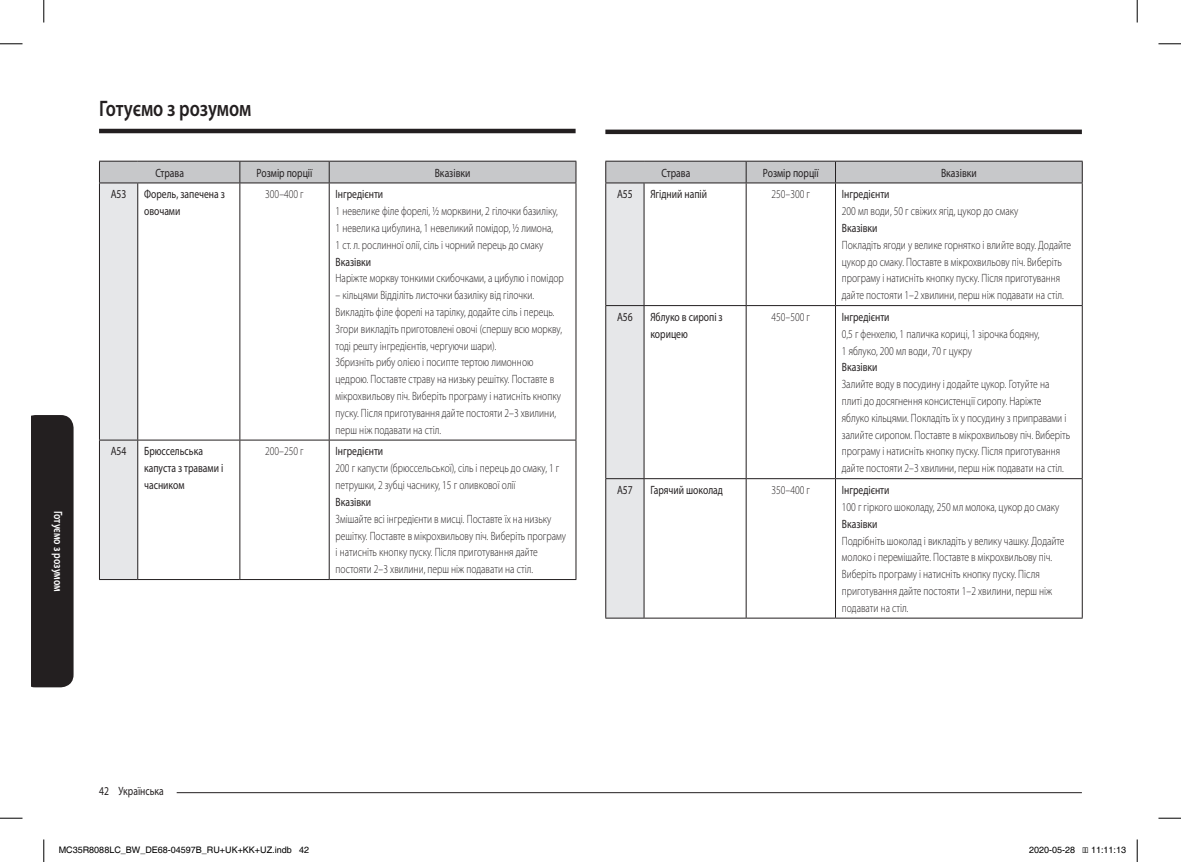
<style>
.page{position:relative;width:1181px;height:862px;background:#fff}
.page>*{position:absolute;margin:0;border:0;box-sizing:border-box;transform-origin:0 0}
.t1{font:600 22.5px "Myriad Pro";letter-spacing:-.005em;color:#231f20;scale:.8 1}
.t2{font:300 12px/16.8px "Myriad Pro";color:#231f20;scale:.8 1}
.t3{font:12px/16.8px "Myriad Pro";color:#231f20;scale:.8 1}
.t4{font:600 12px "Myriad Pro";letter-spacing:-.005em;color:#fff;scale:.8 1}
.t5{font:9px "Helvetica";color:#000}
</style>
<div class="page">
<hr style="left:146px;top:792px;width:935px;height:1px;background:#231f20">
<div style="left:99px;top:782px;width:78px;height:15px;background:#fff"></div>
<div style="left:31px;top:415px;width:43px;height:272px;background:#231f20"></div>
<hr style="left:99px;top:129px;width:476px;height:4px;background:#231f20">
<div style="left:605px;top:129px;width:476px;height:5px;background:#231f20"></div>
<svg style="left:605px;top:161px;width:477px;height:456px"></svg>
<hr style="left:605px;top:182px;width:39px;height:1px;background:#231f20">
<hr style="left:605px;top:183px;width:1px;height:122px;background:#231f20">
<hr style="left:644px;top:182px;width:102px;height:1px;background:#231f20">
<hr style="left:643px;top:183px;width:1px;height:122px;background:#231f20">
<hr style="left:746px;top:182px;width:89px;height:1px;background:#231f20">
<hr style="left:745px;top:183px;width:1px;height:122px;background:#231f20">
<hr style="left:835px;top:182px;width:247px;height:1px;background:#231f20">
<hr style="left:835px;top:183px;width:1px;height:122px;background:#231f20">
<hr style="left:1081px;top:183px;width:1px;height:122px;background:#231f20">
<hr style="left:605px;top:305px;width:39px;height:1px;background:#231f20">
<hr style="left:605px;top:306px;width:1px;height:172px;background:#231f20">
<hr style="left:644px;top:305px;width:102px;height:1px;background:#231f20">
<hr style="left:643px;top:306px;width:1px;height:172px;background:#231f20">
<hr style="left:746px;top:305px;width:89px;height:1px;background:#231f20">
<hr style="left:745px;top:306px;width:1px;height:172px;background:#231f20">
<hr style="left:835px;top:305px;width:247px;height:1px;background:#231f20">
<hr style="left:835px;top:306px;width:1px;height:172px;background:#231f20">
<hr style="left:1081px;top:306px;width:1px;height:172px;background:#231f20">
<hr style="left:605px;top:478px;width:39px;height:1px;background:#231f20">
<hr style="left:605px;top:479px;width:1px;height:138px;background:#231f20">
<hr style="left:644px;top:478px;width:102px;height:1px;background:#231f20">
<hr style="left:643px;top:479px;width:1px;height:138px;background:#231f20">
<hr style="left:746px;top:478px;width:89px;height:1px;background:#231f20">
<hr style="left:745px;top:479px;width:1px;height:138px;background:#231f20">
<hr style="left:835px;top:478px;width:247px;height:1px;background:#231f20">
<hr style="left:835px;top:479px;width:1px;height:138px;background:#231f20">
<hr style="left:1081px;top:479px;width:1px;height:138px;background:#231f20">
<hr style="left:605px;top:617px;width:39px;height:1px;background:#231f20">
<hr style="left:644px;top:617px;width:102px;height:1px;background:#231f20">
<hr style="left:746px;top:617px;width:89px;height:1px;background:#231f20">
<hr style="left:835px;top:617px;width:247px;height:1px;background:#231f20">
<svg style="left:99px;top:161px;width:477px;height:418px"></svg>
<hr style="left:99px;top:182px;width:39px;height:1px;background:#231f20">
<hr style="left:99px;top:183px;width:1px;height:256px;background:#231f20">
<hr style="left:138px;top:182px;width:102px;height:1px;background:#231f20">
<hr style="left:137px;top:183px;width:1px;height:256px;background:#231f20">
<hr style="left:240px;top:182px;width:89px;height:1px;background:#231f20">
<hr style="left:239px;top:183px;width:1px;height:256px;background:#231f20">
<hr style="left:329px;top:182px;width:247px;height:1px;background:#231f20">
<hr style="left:329px;top:183px;width:1px;height:256px;background:#231f20">
<hr style="left:575px;top:183px;width:1px;height:256px;background:#231f20">
<hr style="left:99px;top:439px;width:39px;height:1px;background:#231f20">
<hr style="left:99px;top:440px;width:1px;height:139px;background:#231f20">
<hr style="left:138px;top:439px;width:102px;height:1px;background:#231f20">
<hr style="left:137px;top:440px;width:1px;height:139px;background:#231f20">
<hr style="left:240px;top:439px;width:89px;height:1px;background:#231f20">
<hr style="left:239px;top:440px;width:1px;height:139px;background:#231f20">
<hr style="left:329px;top:439px;width:247px;height:1px;background:#231f20">
<hr style="left:329px;top:440px;width:1px;height:139px;background:#231f20">
<hr style="left:575px;top:440px;width:1px;height:139px;background:#231f20">
<hr style="left:99px;top:579px;width:39px;height:1px;background:#231f20">
<hr style="left:138px;top:579px;width:102px;height:1px;background:#231f20">
<hr style="left:240px;top:579px;width:89px;height:1px;background:#231f20">
<hr style="left:329px;top:579px;width:247px;height:1px;background:#231f20">
<svg style="left:0;top:44px;width:22px;height:1px"></svg>
<svg style="left:1158px;top:44px;width:22px;height:1px"></svg>
<svg style="left:0;top:817px;width:22px;height:1px"></svg>
<svg style="left:1158px;top:817px;width:22px;height:1px"></svg>
<svg style="left:44px;top:0;width:1px;height:23px"></svg>
<svg style="left:44px;top:839px;width:1px;height:22px"></svg>
<svg style="left:1136px;top:0;width:1px;height:23px"></svg>
<svg style="left:1136px;top:839px;width:1px;height:22px"></svg>
<p class="t4" style="left:66px;top:510px;width:103px;rotate:90deg">Готуємо з розумом</p>
<h1 class="t1" style="left:99px;top:94px;width:192px">Готуємо з розумом</h1>
<p class="t3" style="left:155px;top:164px;width:37px">Страва</p>
<p class="t3" style="left:256px;top:164px;width:71px">Розмір порції</p>
<p class="t3" style="left:435px;top:164px;width:46px">Вказівки</p>
<p class="t3" style="left:111px;top:186px;width:21px">A53</p>
<p class="t3" style="left:144px;top:186px;width:102px">Форель, запечена з овочами</p>
<p class="t2" style="left:265px;top:186px;width:50px">300–400 г</p>
<p class="t3" style="left:335px;top:186px;width:61px">Інгредієнти</p>
<p class="t2" style="left:335px;top:203px;width:279px">1 невелике філе форелі, ½ морквини, 2 гілочки базиліку,<br>1 невелика цибулина, 1 невеликий помідор, ½ лимона,<br>1 ст. л. рослинної олії, сіль і чорний перець до смаку</p>
<p class="t3" style="left:335px;top:253px;width:46px">Вказівки</p>
<p class="t2" style="left:335px;top:270px;width:287px">Наріжте моркву тонкими скибочками, а цибулю і помідор</p>
<p class="t2" style="left:335px;top:287px;width:284px">– кільцями Відділіть листочки базиліку від гілочки.<br>Викладіть філе форелі на тарілку, додайте сіль і перець.<br>Згори викладіть приготовлені овочі (спершу всю моркву, тоді решту інгредієнтів, чергуючи шари).<br>Збризніть рибу олією і посипте тертою лимонною цедрою. Поставте страву на низьку решітку. Поставте в мікрохвильову піч. Виберіть програму і натисніть кнопку пуску. Після приготування дайте постояти 2–3 хвилини, перш ніж подавати на стіл.</p>
<p class="t3" style="left:111px;top:443px;width:21px">A54</p>
<p class="t3" style="left:144px;top:443px;width:100px">Брюссельська капуста з травами і часником</p>
<p class="t2" style="left:265px;top:443px;width:50px">200–250 г</p>
<p class="t3" style="left:335px;top:443px;width:61px">Інгредієнти</p>
<p class="t2" style="left:335px;top:460px;width:281px">200 г капусти (брюссельської), сіль і перець до смаку, 1 г петрушки, 2 зубці часнику, 15 г оливкової олії</p>
<p class="t3" style="left:335px;top:493px;width:46px">Вказівки</p>
<p class="t2" style="left:335px;top:510px;width:289px">Змішайте всі інгредієнти в мисці. Поставте їх на низьку решітку. Поставте в мікрохвильову піч. Виберіть програму і натисніть кнопку пуску. Після приготування дайте постояти 2–3 хвилини, перш ніж подавати на стіл.</p>
<p class="t3" style="left:661px;top:164px;width:37px">Страва</p>
<p class="t3" style="left:762px;top:164px;width:71px">Розмір порції</p>
<p class="t3" style="left:941px;top:164px;width:46px">Вказівки</p>
<p class="t3" style="left:617px;top:186px;width:21px">A55</p>
<p class="t3" style="left:650px;top:186px;width:72px">Ягідний напій</p>
<p class="t2" style="left:771px;top:186px;width:50px">250–300 г</p>
<p class="t3" style="left:841px;top:186px;width:61px">Інгредієнти</p>
<p class="t2" style="left:841px;top:203px;width:222px">200 мл води, 50 г свіжих ягід, цукор до смаку</p>
<p class="t3" style="left:841px;top:219px;width:46px">Вказівки</p>
<p class="t2" style="left:841px;top:236px;width:288px">Покладіть ягоди у велике горнятко і влийте воду. Додайте цукор до смаку. Поставте в мікрохвильову піч. Виберіть програму і натисніть кнопку пуску. Після приготування дайте постояти 1–2 хвилини, перш ніж подавати на стіл.</p>
<p class="t3" style="left:617px;top:308px;width:21px">A56</p>
<p class="t3" style="left:650px;top:308px;width:92px">Яблуко в сиропі з корицею</p>
<p class="t2" style="left:771px;top:309px;width:50px">450–500 г</p>
<p class="t3" style="left:841px;top:308px;width:61px">Інгредієнти</p>
<p class="t2" style="left:841px;top:325px;width:248px">0,5 г фенхелю, 1 паличка кориці, 1 зірочка бодяну,<br>1 яблуко, 200 мл води, 70 г цукру</p>
<p class="t3" style="left:841px;top:359px;width:46px">Вказівки</p>
<p class="t2" style="left:841px;top:376px;width:287px">Залийте воду в посудину і додайте цукор. Готуйте на плиті до досягнення консистенції сиропу. Наріжте яблуко кільцями. Покладіть їх у посудину з приправами і залийте сиропом. Поставте в мікрохвильову піч. Виберіть програму і натисніть кнопку пуску. Після приготування дайте постояти 2–3 хвилини, перш ніж подавати на стіл.</p>
<p class="t3" style="left:617px;top:481px;width:21px">A57</p>
<p class="t3" style="left:650px;top:481px;width:92px">Гарячий шоколад</p>
<p class="t2" style="left:771px;top:482px;width:50px">350–400 г</p>
<p class="t3" style="left:841px;top:481px;width:61px">Інгредієнти</p>
<p class="t2" style="left:841px;top:498px;width:273px">100 г гіркого шоколаду, 250 мл молока, цукор до смаку</p>
<p class="t3" style="left:841px;top:515px;width:46px">Вказівки</p>
<p class="t2" style="left:841px;top:532px;width:280px">Подрібніть шоколад і викладіть у велику чашку. Додайте молоко і перемішайте. Поставте в мікрохвильову піч.<br>Виберіть програму і натисніть кнопку пуску. Після приготування дайте постояти 1–2 хвилини, перш ніж подавати на стіл.</p>
<p class="t3" style="left:99px;top:782px;width:83px">42 Українська</p>
<p class="t5" style="left:59px;top:844px;width:252px">MC35R8088LC_BW_DE68-04597B_RU+UK+KK+UZ.indb 42</p>
<p class="t5" style="left:1029px;top:844px;width:48px">2020-05-28</p>
<p class="t5" style="left:1090px;top:844px;width:37px">11:11:13</p>
</div>
